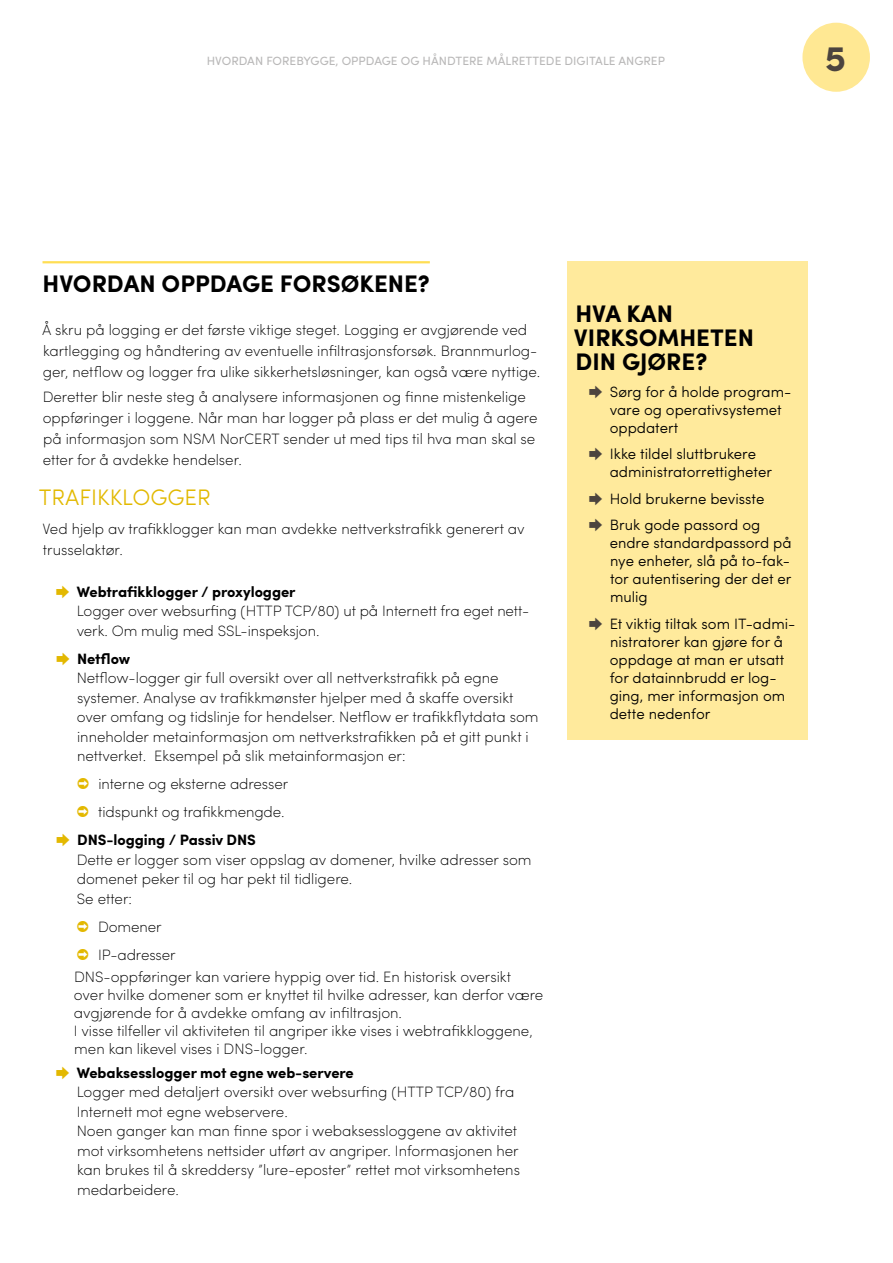
<style>
.page{position:relative;width:893px;height:1263px;background:#fff}
.page>*{position:absolute;margin:0;border:0;box-sizing:border-box;transform-origin:0 0}
.t1{font:700 36px "Sofia Pro";color:#4c443e}
.t2{font:700 24px/24px "Sofia Pro";color:#000}
.t3{font:300 22.5px "Sofia Pro";color:#e2b900}
.t4{font:200 15px/19.5px "Sofia Pro";color:#000}
.t5{font:300 15px/18px "Sofia Pro";color:#000}
.t6{font:700 15px "Sofia Pro";letter-spacing:-.005em;color:#000}
.t7{font:12px "Sofia Pro";color:#b9b8b8}
.s1{font-family:"Monotype Sorts";font-weight:400;color:#e3b800}
.s2{font-weight:700}
.s3{font-family:"Monotype Sorts";font-weight:400;color:#4c443e}
</style>
<div class="page">
<div style="left:802px;top:23px;width:68px;height:69px;background:#ffe893;border-radius:50%"></div>
<hr style="left:43px;top:261px;width:387px;height:2px;background:#ffde54">
<div style="left:567px;top:261px;width:241px;height:479px;background:#ffea9c"></div>
<p class="t7" style="left:207px;top:52px;width:460px">HVORDAN FOREBYGGE, OPPDAGE OG HÅNDTERE MÅLRETTEDE DIGITALE ANGREP</p>
<h1 class="t1" style="left:825px;top:31px;width:23px">5</h1>
<h2 class="t2" style="left:43px;top:270px;width:389px">HVORDAN OPPDAGE FORSØKENE?</h2>
<p class="t4" style="left:42px;top:318px;width:500px;line-height:21px">Å skru på logging er det første viktige steget. Logging er avgjørende ved kartlegging og håndtering av eventuelle infiltrasjonsforsøk. Brannmurlog&shy;ger, netflow og logger fra ulike sikkerhetsløsninger, kan også være nyttige.</p>
<p class="t4" style="left:43px;top:385px;width:496px;line-height:21px">Deretter blir neste steg å analysere informasjonen og finne mistenkelige oppføringer i loggene. Når man har logger på plass er det mulig å agere på informasjon som NSM NorCERT sender ut med tips til hva man skal se etter for å avdekke hendelser.</p>
<h3 class="t3" style="left:39px;top:480px;width:174px">TRAFIKKLOGGER</h3>
<p class="t4" style="left:42px;top:517px;width:484px;line-height:21px">Ved hjelp av trafikklogger kan man avdekke nettverkstrafikk generert av trusselaktør.</p>
<p class="t4" style="left:77px;top:581px;width:454px;text-indent:-20px"><span class="s1">·</span> <span class="s2">Webtrafikklogger / proxylogger<br></span>Logger over websurfing (HTTP TCP/80) ut på Internett fra eget nett&shy;verk. Om mulig med SSL-inspeksjon.</p>
<p class="t4" style="left:77px;top:648px;width:463px;text-indent:-20px"><span class="s1">·</span> <span class="s2">Netflow<br></span>Netflow-logger gir full oversikt over all nettverkstrafikk på egne systemer. Analyse av trafikkmønster hjelper med å skaffe oversikt over omfang og tidslinje for hendelser. Netflow er trafikkflytdata som inneholder metainformasjon om nettverkstrafikken på et gitt punkt i nettverket. Eksempel på slik metainformasjon er:</p>
<p class="t4" style="left:77px;top:773px;width:212px"><span class="s1">À</span> interne og eksterne adresser</p>
<p class="t4" style="left:77px;top:801px;width:209px"><span class="s1">À</span> tidspunkt og trafikkmengde.</p>
<p class="t6" style="left:57px;top:829px;width:201px"><span class="s1">·</span> DNS-logging / Passiv DNS</p>
<p class="t4" style="left:77px;top:849px;width:456px">Dette er logger som viser oppslag av domener, hvilke adresser som domenet peker til og har pekt til tidligere.<br>Se etter:</p>
<p class="t4" style="left:77px;top:912px;width:100px;line-height:28px"><span class="s1">À</span> Domener<br><span class="s1">À</span> IP-adresser</p>
<p class="t4" style="left:74px;top:967px;width:471px;line-height:18px">DNS-oppføringer kan variere hyppig over tid. En historisk oversikt over hvilke domener som er knyttet til hvilke adresser, kan derfor være avgjørende for å avdekke omfang av infiltrasjon.<br>I visse tilfeller vil aktiviteten til angriper ikke vises i webtrafikkloggene, men kan likevel vises i DNS-logger.</p>
<p class="t4" style="left:77px;top:1062px;width:445px;text-indent:-20px"><span class="s1">·</span> <span class="s2">Webaksesslogger mot egne web-servere<br></span>Logger med detaljert oversikt over websurfing (HTTP TCP/80) fra Internett mot egne webservere.<br>Noen ganger kan man finne spor i webaksessloggene av aktivitet mot virksomhetens nettsider utført av angriper. Informasjonen her kan brukes til å skreddersy ”lure-eposter” rettet mot virksomhetens medarbeidere.</p>
<h2 class="t2" style="left:574px;top:300px;width:181px">HVA KAN<br>VIRKSOMHETEN<br>DIN GJØRE?</h2>
<p class="t5" style="left:610px;top:381px;width:183px;text-indent:-20px"><span class="s3">·</span> Sørg for å holde program&shy;vare og operativsystemet oppdatert</p>
<p class="t5" style="left:610px;top:444px;width:164px;text-indent:-21px"><span class="s3">·</span> Ikke tildel sluttbrukere administratorrettigheter</p>
<p class="t5" style="left:589px;top:484px;width:177px;line-height:26.5px"><span class="s3">·</span> Hold brukerne bevisste <span class="s3">·</span> Bruk gode passord og</p>
<p class="t5" style="left:610px;top:533px;width:183px;text-align:justify">endre standardpassord på nye enheter, slå på to-fak&shy;tor autentisering der det er mulig</p>
<p class="t5" style="left:610px;top:613px;width:187px;text-indent:-21px"><span class="s3">·</span> Et viktig tiltak som IT-admi&shy;nistratorer kan gjøre for å oppdage at man er utsatt for datainnbrudd er log&shy;ging, mer informasjon om dette nedenfor</p>
</div>
